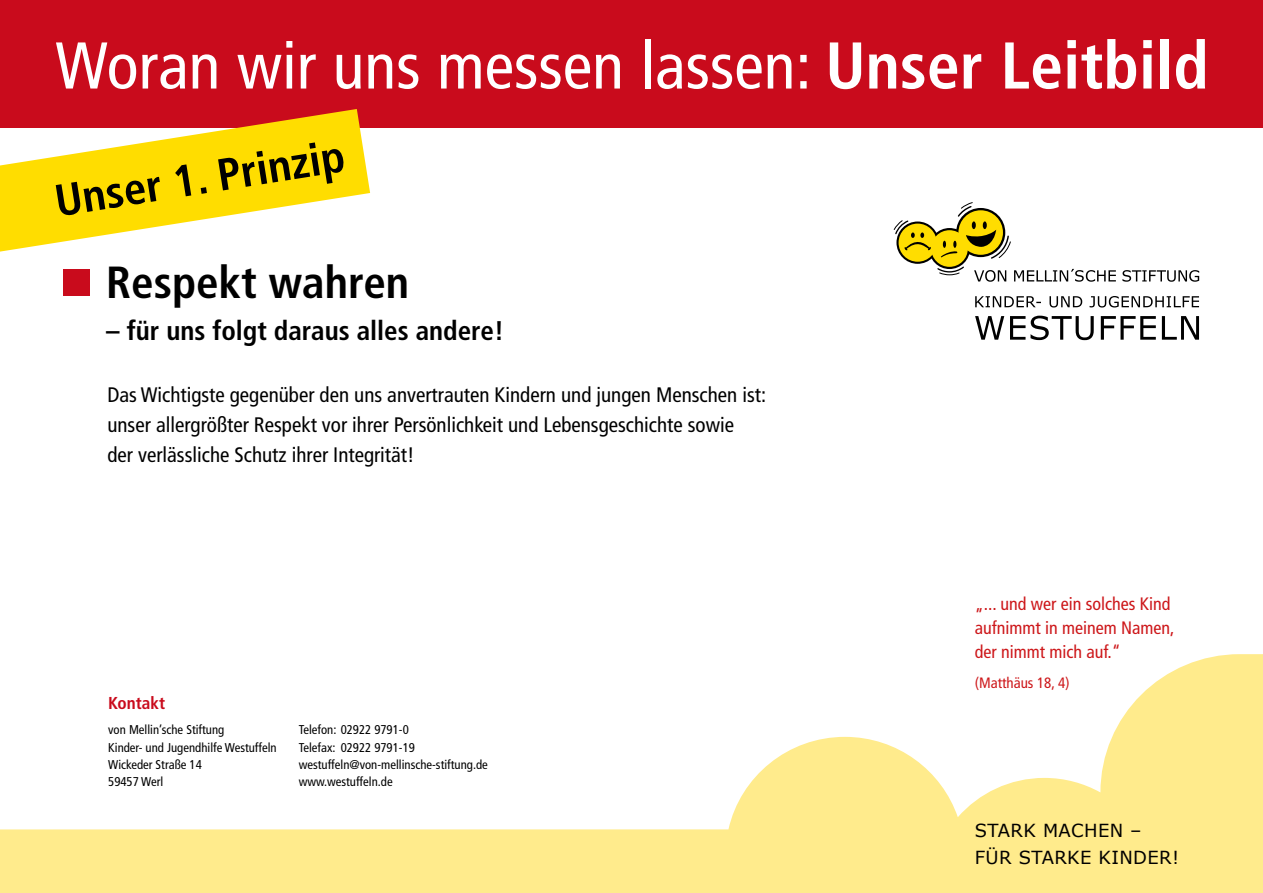
<style>
.page{position:relative;width:1263px;height:893px;background:#fff}
.page>*{position:absolute;margin:0;border:0;box-sizing:border-box;transform-origin:0 0}
.t1{font:condensed 66px "Frutiger";color:#fff}
.t2{font:700 condensed 45px "Frutiger";color:#000}
.t3{font:700 condensed 27px "Frutiger";color:#000}
.t4{font:condensed 21px/30px "Frutiger";color:#000}
.t5{font:condensed 18px/24px "Frutiger";color:#cd171a}
.t6{font:18px/27px "Verdana";letter-spacing:.02em;color:#000}
.t7{font:700 condensed 17.25px "Frutiger";color:#c90b1c}
.t8{font:condensed 15px "Frutiger";color:#cd171a}
.t9{font:condensed 12.75px "Frutiger";color:#000}
.s1{font-weight:700}
</style>
<div class="page">
<svg style="left:0;top:654px;width:1263px;height:239px"></svg>
<div style="left:0;top:0;width:1263px;height:128px;background:#c90b1c"></div>
<svg style="left:975px;top:316px;width:224px;height:24px"></svg>
<svg style="left:975px;top:296px;width:224px;height:12px"></svg>
<svg style="left:893px;top:202px;width:306px;height:80px"></svg>
<div style="left:64px;top:269px;width:26px;height:26px;background:#c90b1c"></div>
<svg style="left:0;top:109px;width:370px;height:143px;fill:#fd0"></svg>
<h1 class="t1" style="left:55px;top:27px;width:1155px">Woran wir uns messen lassen: <span class="s1">Unser Leitbild</span></h1>
<h2 class="t2" style="left:51px;top:175px;width:294px;rotate:-9deg">Unser 1. Prinzip</h2>
<h2 class="t2" style="left:106px;top:256px;width:304px">Respekt wahren</h2>
<p class="t3" style="left:106px;top:315px;width:399px">– für uns folgt daraus alles andere!</p>
<p class="t4" style="left:107px;top:379px;width:660px">Das Wichtigste gegenüber den uns anvertrauten Kindern und jungen Menschen ist: unser allergrößter Respekt vor ihrer Persönlichkeit und Lebensgeschichte sowie<br>der verlässliche Schutz ihrer Integrität!</p>
<p class="t7" style="left:108px;top:693px;width:58px">Kontakt</p>
<p class="t9" style="left:108px;top:722px;width:118px">von Mellin’sche Stiftung</p>
<p class="t9" style="left:299px;top:722px;width:112px">Telefon: 02922 9791-0</p>
<p class="t9" style="left:108px;top:740px;width:170px">Kinder- und Jugendhilfe Westuffeln</p>
<p class="t9" style="left:299px;top:740px;width:118px">Telefax: 02922 9791-19</p>
<p class="t9" style="left:108px;top:757px;width:95px">Wickeder Straße 14</p>
<p class="t9" style="left:299px;top:757px;width:191px">westuffeln@von-mellinsche-stiftung.de</p>
<p class="t9" style="left:108px;top:774px;width:57px">59457 Werl</p>
<p class="t9" style="left:299px;top:774px;width:95px">www.westuffeln.de</p>
<p class="t5" style="left:975px;top:591px;width:201px">„... und wer ein solches Kind aufnimmt in meinem Namen, der nimmt mich auf.“</p>
<p class="t8" style="left:975px;top:674px;width:96px">(Matthäus 18, 4)</p>
<p class="t6" style="left:975px;top:817px;width:206px">STARK MACHEN –<br>FÜR STARKE KINDER!</p>
</div>
